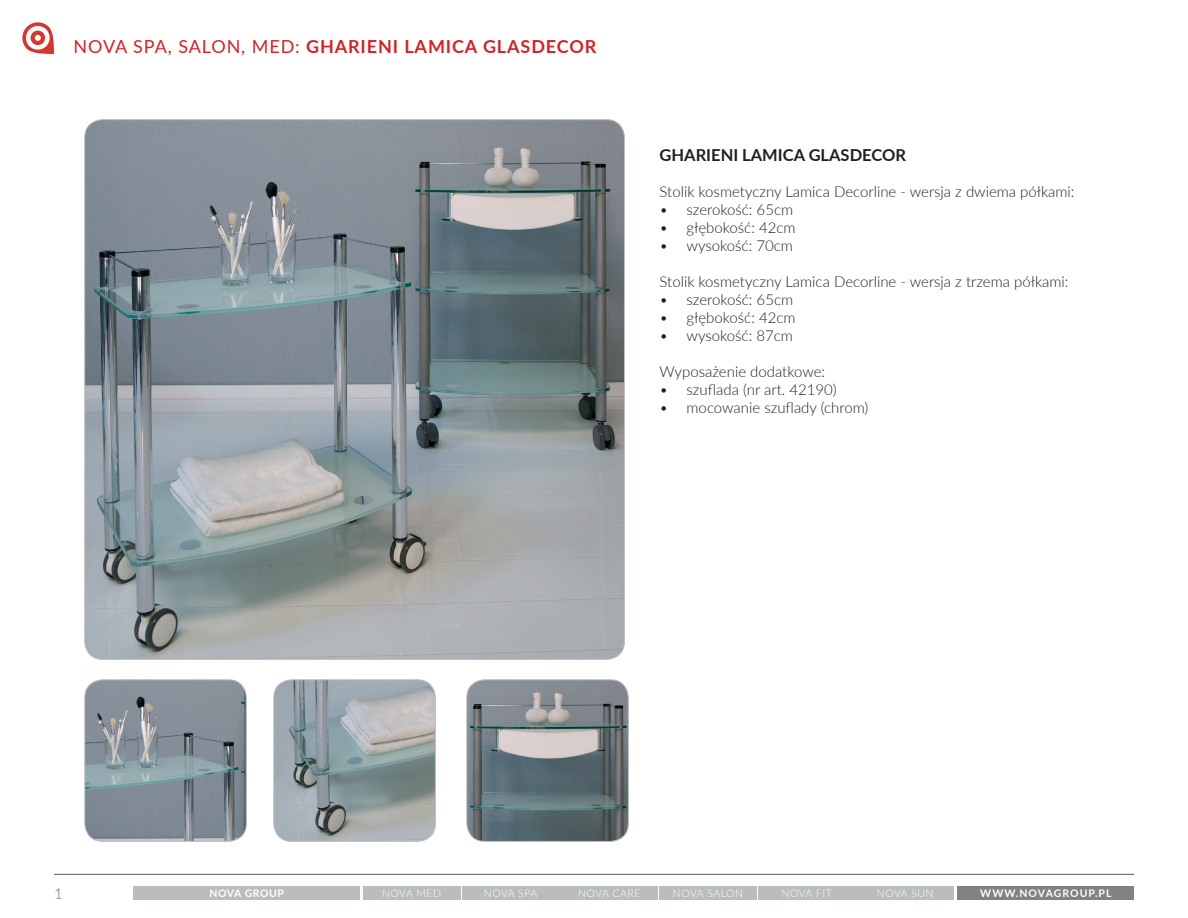
<style>
.page{position:relative;width:1188px;height:918px;background:#fff}
.page>*{position:absolute;margin:0;border:0;box-sizing:border-box;transform-origin:0 0}
.t1{font:700 18px "Lato";letter-spacing:.05em;color:#d1232a}
.t2{font:700 16.5px "Lato";color:#231f20}
.t3{font:300 15px "Lato";color:#231f20}
.t4{font:300 15px "Lato";color:#6c6d70}
.t5{font:300 10.5px "Lato";letter-spacing:.05em;color:#fff}
.t6{font:700 10.5px "Lato";letter-spacing:.1em;color:#fff}
.t7{font:700 10.5px "Lato";letter-spacing:.05em;color:#fff}
.s1{font-weight:400}
</style>
<div class="page">
<hr style="left:54px;top:874px;width:1080px;height:1px;background:#57585a">
<svg style="left:22px;top:22px;width:32px;height:32px"></svg>
<div style="left:363px;top:886px;width:97px;height:14px;background:#babdbf"></div>
<div style="left:958px;top:886px;width:176px;height:14px;background:#808285"></div>
<div style="left:462px;top:886px;width:97px;height:14px;background:#babdbf"></div>
<div style="left:561px;top:886px;width:97px;height:14px;background:#babdbf"></div>
<div style="left:659px;top:886px;width:98px;height:14px;background:#babdbf"></div>
<div style="left:758px;top:886px;width:97px;height:14px;background:#babdbf"></div>
<div style="left:856px;top:886px;width:98px;height:14px;background:#babdbf"></div>
<div style="left:133px;top:886px;width:227px;height:14px;background:#babdbf"></div>
<img style="left:85px;top:120px;width:539px;height:539px">
<img style="left:85px;top:680px;width:161px;height:161px">
<div style="left:85px;top:680px;width:162px;height:162px;border:1px solid #bcbdc0;border-radius:18px"></div>
<img style="left:274px;top:680px;width:161px;height:161px">
<div style="left:274px;top:680px;width:162px;height:162px;border:1px solid #bcbdc0;border-radius:18px"></div>
<img style="left:467px;top:680px;width:161px;height:161px">
<div style="left:467px;top:680px;width:162px;height:162px;border:1px solid #bcbdc0;border-radius:18px"></div>
<p class="t1" style="left:74px;top:33px;width:524px"><span class="s1">NOVA SPA, SALON, MED:</span> GHARIENI LAMICA GLASDECOR</p>
<p class="t2" style="left:660px;top:143px;width:248px">GHARIENI LAMICA GLASDECOR</p>
<p class="t3" style="left:660px;top:181px;width:416px">Stolik kosmetyczny Lamica Decorline - wersja z dwiema półkami:</p>
<p class="t3" style="left:660px;top:199px;width:135px">• szerokość: 65cm</p>
<p class="t3" style="left:660px;top:217px;width:138px">• głębokość: 42cm</p>
<p class="t3" style="left:660px;top:235px;width:135px">• wysokość: 70cm</p>
<p class="t3" style="left:660px;top:271px;width:410px">Stolik kosmetyczny Lamica Decorline - wersja z trzema półkami:</p>
<p class="t3" style="left:660px;top:289px;width:135px">• szerokość: 65cm</p>
<p class="t3" style="left:660px;top:307px;width:138px">• głębokość: 42cm</p>
<p class="t3" style="left:660px;top:325px;width:135px">• wysokość: 87cm</p>
<p class="t3" style="left:660px;top:361px;width:167px">Wyposażenie dodatkowe:</p>
<p class="t3" style="left:660px;top:379px;width:179px">• szuflada (nr art. 42190)</p>
<p class="t3" style="left:660px;top:397px;width:210px">• mocowanie szuflady (chrom)</p>
<p class="t4" style="left:54px;top:883px;width:10px">1</p>
<p class="t7" style="left:210px;top:886px;width:76px">NOVA GROUP</p>
<p class="t5" style="left:382px;top:886px;width:61px">NOVA MED</p>
<p class="t5" style="left:484px;top:886px;width:55px">NOVA SPA</p>
<p class="t5" style="left:578px;top:886px;width:64px">NOVA CARE</p>
<p class="t5" style="left:673px;top:886px;width:71px">NOVA SALON</p>
<p class="t5" style="left:782px;top:886px;width:52px">NOVA FIT</p>
<p class="t5" style="left:877px;top:886px;width:58px">NOVA SUN</p>
<p class="t6" style="left:980px;top:886px;width:133px">WWW.NOVAGROUP.PL</p>
</div>
